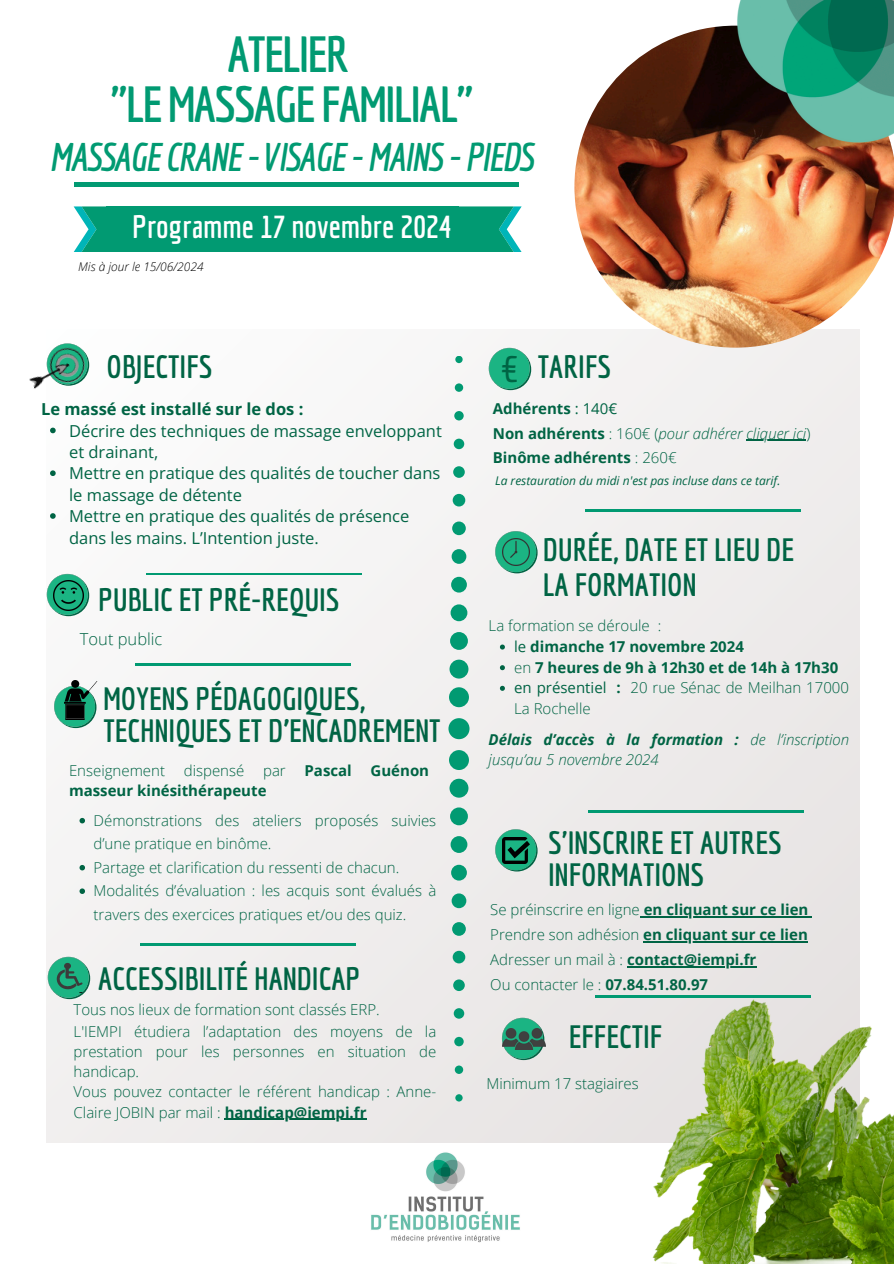
<style>
.page{position:relative;width:894px;height:1264px;background:#fff}
.page>*{position:absolute;margin:0;border:0;box-sizing:border-box;transform-origin:0 0}
.t1{font:700 49.5px/50.7px "Economica";letter-spacing:-.035em;color:#019a72;text-align:center}
.t2{font:48px "Economica";color:#006444}
.t3{font:italic 700 39px "Economica";letter-spacing:-.035em;color:#019a72}
.t4{font:700 31.5px/31.5px "Economica";color:#006444}
.t5{font:700 31.5px "Economica";color:#fff}
.t6{font:16.5px/21.3px "Open Sans";color:#006444}
.t7{font:700 16.5px "Open Sans";color:#006444}
.t8{font:300 16.5px "Open Sans";color:#006444}
.t9{font:300 15px/20.4px "Open Sans";color:#006444}
.t10{font:700 15px/20.2px "Open Sans";color:#006444}
.t11{font:italic 700 15px/30.6px "Open Sans";color:#006444}
.t12{font:italic 300 15px "Open Sans";color:#006444}
.t13{font:15px "Open Sans";color:#006444}
.t14{font:italic 12px "Open Sans";color:#006444}
.t15{font:italic 300 12px "Open Sans";color:#000}
.s1{font-weight:300}
.s2{font-weight:700}
.s3{font-weight:400}
.s4{font-weight:300;font-style:italic}
.s5{font-weight:300;font-style:normal}
</style>
<div class="page">
<div style="left:47px;top:330px;width:811px;height:811px;background:#f1efef"></div>
<img style="left:574px;top:26px;width:319px;height:321px">
<img style="left:720px;top:0;width:173px;height:153px">
<svg style="left:448px;top:356px;width:21px;height:745px"></svg>
<img style="left:29px;top:330px;width:66px;height:76px">
<svg style="left:47px;top:574px;width:42px;height:42px"></svg>
<img style="left:53px;top:580px;width:31px;height:30px">
<svg style="left:495px;top:531px;width:42px;height:42px"></svg>
<img style="left:502px;top:538px;width:27px;height:27px">
<svg style="left:74px;top:206px;width:32px;height:46px"></svg>
<svg style="left:459px;top:206px;width:62px;height:46px;background:#1fa98b"></svg>
<div style="left:106px;top:206px;width:353px;height:46px;background:#019a72"></div>
<svg style="left:495px;top:829px;width:42px;height:42px"></svg>
<img style="left:502px;top:837px;width:27px;height:26px">
<svg style="left:48px;top:956px;width:42px;height:43px"></svg>
<hr style="left:74px;top:182px;width:444px;height:4px;background:#019a72">
<hr style="left:140px;top:943px;width:215px;height:2px;background:#019a72">
<hr style="left:588px;top:810px;width:216px;height:2px;background:#019a72">
<img style="left:620px;top:940px;width:273px;height:323px">
<svg style="left:488px;top:348px;width:43px;height:42px"></svg>
<hr style="left:585px;top:509px;width:216px;height:2px;background:#019a72">
<img style="left:371px;top:1152px;width:149px;height:91px">
<svg style="left:504px;top:1017px;width:38px;height:43px"></svg>
<img style="left:502px;top:1028px;width:43px;height:21px">
<hr style="left:594px;top:995px;width:216px;height:2px;background:#019a72">
<svg style="left:54px;top:688px;width:38px;height:40px"></svg>
<img style="left:65px;top:680px;width:34px;height:40px">
<hr style="left:135px;top:663px;width:216px;height:2px;background:#019a72">
<hr style="left:146px;top:573px;width:216px;height:2px;background:#019a72">
<svg style="left:500px;top:644px;width:5px;height:5px"></svg>
<svg style="left:500px;top:665px;width:5px;height:5px"></svg>
<svg style="left:500px;top:685px;width:5px;height:5px"></svg>
<svg style="left:640px;top:916px;width:26px;height:1px"></svg>
<hr style="left:666px;top:916px;width:65px;height:1px;background:#006444">
<hr style="left:731px;top:916px;width:77px;height:1px;background:#006444">
<hr style="left:643px;top:941px;width:164px;height:1px;background:#006444">
<hr style="left:627px;top:966px;width:129px;height:1px;background:#006444">
<hr style="left:225px;top:1118px;width:69px;height:1px;background:#006444">
<hr style="left:294px;top:1118px;width:72px;height:1px;background:#006444">
<svg style="left:79px;top:818px;width:6px;height:5px"></svg>
<svg style="left:79px;top:865px;width:6px;height:5px"></svg>
<svg style="left:79px;top:888px;width:6px;height:6px"></svg>
<svg style="left:50px;top:427px;width:6px;height:6px"></svg>
<svg style="left:50px;top:470px;width:6px;height:6px"></svg>
<svg style="left:50px;top:513px;width:6px;height:6px"></svg>
<hr style="left:746px;top:440px;width:60px;height:1px;background:#006444">
<p class="t1" style="left:110px;top:28px;width:364px">ATELIER<br>"LEMASSAGE FAMILIAL"</p>
<h6 class="t3" style="left:49px;top:134px;width:486px">MASSAGECRANE- VISAGE-MAINS- PIEDS</h6>
<h3 class="t5" style="left:132px;top:208px;width:321px">Programme 17 novembre 2024</h3>
<p class="t15" style="left:78px;top:258px;width:127px">Mis à jour le 15/06/2024</p>
<p class="t4" style="left:107px;top:351px;width:107px">OBJECTIFS</p>
<p class="t7" style="left:41px;top:397px;width:264px">Le massé est installé sur le dos :</p>
<p class="t6" style="left:69px;top:419px;width:374px">Décrire des techniques de massage enveloppant et drainant,</p>
<h3 class="t6" style="left:69px;top:462px;width:373px">Mettre en pratique des qualités de toucher dans le massage de détente</h3>
<h6 class="t6" style="left:69px;top:505px;width:342px">Mettre en pratique des qualités de présence dans les mains. L’Intention juste.</h6>
<h3 class="t4" style="left:98px;top:583px;width:243px">PUBLIC ET PRÉ-REQUIS</h3>
<p class="t8" style="left:80px;top:627px;width:84px">Tout public</p>
<p class="t4" style="left:103px;top:682px;width:339px">MOYENS PÉDAGOGIQUES,<br>TECHNIQUES ET D’ENCADREMENT</p>
<p class="t10" style="left:69px;top:759px;width:361px"><span class="s1">Enseignement dispensé par</span> Pascal Guénon masseur kinésithérapeute</p>
<p class="t9" style="left:93px;top:808px;width:344px;line-height:23.5px">Démonstrations des ateliers proposés suivies d’une pratique en binôme.</p>
<p class="t9" style="left:93px;top:857px;width:307px">Partage et clarification du ressenti de chacun.</p>
<h6 class="t9" style="left:93px;top:878px;width:344px;line-height:23.5px">Modalités d’évaluation : les acquis sont évalués à travers des exercices pratiques et/ou des quiz.</h6>
<h3 class="t4" style="left:98px;top:962px;width:263px">ACCESSIBILITÉ HANDICAP</h3>
<h6 class="t9" style="left:74px;top:999px;width:364px">Tous nos lieux de formation sont classés ERP.<br>L'IEMPI étudiera l’adaptation des moyens de la prestation pour les personnes en situation de handicap.<br>Vous pouvez contacter le référent handicap : Anne-Claire JOBIN par mail : <span class="s2">handicap@iempi.fr</span></h6>
<p class="t2" style="left:500px;top:336px;width:20px">€</p>
<h3 class="t4" style="left:537px;top:350px;width:75px">TARIFS</h3>
<h5 class="t10" style="left:492px;top:396px;width:319px;line-height:24.8px">Adhérents <span class="s3">: 140€<br></span>Non adhérents <span class="s1">: 160€ (</span><span class="s4">pour adhérer cliquer ici</span><span class="s1">)</span></h5>
<p class="t10" style="left:492px;top:447px;width:185px">Binôme adhérents <span class="s1">: 260€</span></p>
<h3 class="t14" style="left:495px;top:472px;width:287px">La restauration du midi n'est pas incluse dans ce tarif.</h3>
<p class="t4" style="left:542px;top:531px;width:253px;line-height:34.8px">DURÉE, DATE ET LIEU DE<br>LA FORMATION</p>
<h3 class="t9" style="left:488px;top:615px;width:174px">La formation se déroule :</h3>
<p class="t10" style="left:514px;top:636px;width:231px"><span class="s3">le</span> dimanche 17 novembre 2024</p>
<p class="t10" style="left:514px;top:656px;width:325px"><span class="s1">en</span> 7 heures de 9h à 12h30 et de 14h à 17h30</p>
<p class="t13" style="left:514px;top:677px;width:108px">en présentiel <span class="s2">:</span></p>
<p class="t9" style="left:630px;top:677px;width:220px">20 rue Sénac de Meilhan 17000</p>
<p class="t11" style="left:488px;top:692px;width:362px;text-indent:25px"><span class="s5">La Rochelle<br></span>Délais d’accès à la formation : <span class="s1">de l’inscription</span></p>
<p class="t12" style="left:488px;top:749px;width:172px">jusqu’au 5 novembre 2024</p>
<p class="t4" style="left:548px;top:826px;width:235px">S'INSCRIRE ET AUTRES<br>INFORMATIONS</p>
<h3 class="t9" style="left:490px;top:899px;width:319px">Se préinscrire en ligne <span class="s2">en cliquant sur ce lien</span></h3>
<h6 class="t10" style="left:490px;top:924px;width:319px"><span class="s1">Prendre son adhésion</span> en cliquant sur ce lien</h6>
<p class="t9" style="left:490px;top:948px;width:267px">Adresser un mail à : <span class="s2">contact@iempi.fr</span></p>
<p class="t9" style="left:490px;top:973px;width:219px">Ou contacter le : <span class="s2">07.84.51.80.97</span></p>
<h6 class="t4" style="left:568px;top:1020px;width:95px">EFFECTIF</h6>
<p class="t9" style="left:486px;top:1072px;width:154px">Minimum 17 stagiaires</p>
</div>
